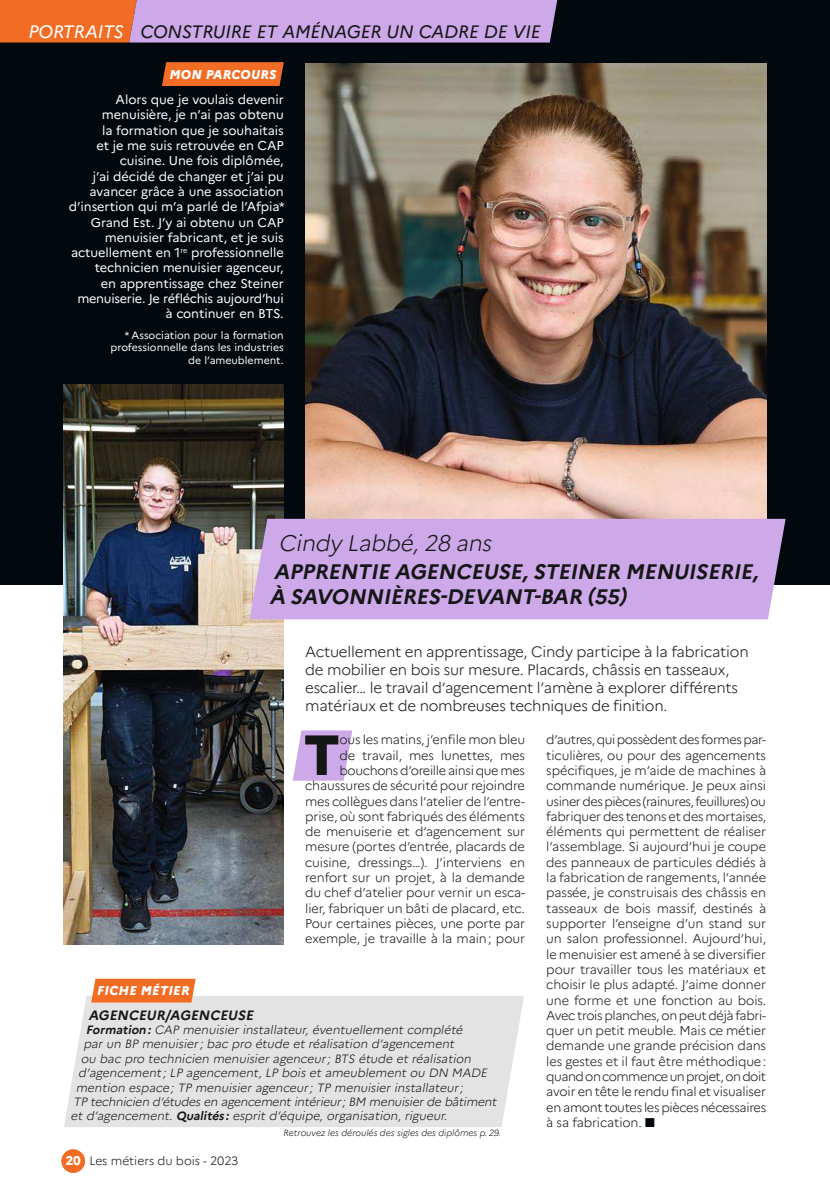
<style>
.page{position:relative;width:830px;height:1191px;background:#fff}
.page>*{position:absolute;margin:0;border:0;box-sizing:border-box;transform-origin:0 0}
.t1{font:800 56.4px "Marianne";color:#151616}
.t2{font:italic 300 22.5px "Marianne";color:#151616}
.t3{font:italic 700 21px/25.2px "Marianne";color:#151616}
.t4{font:italic 18px "Marianne";letter-spacing:-.01em;color:#151616}
.t5{font:italic 18px "Marianne";letter-spacing:-.01em;color:#fff}
.t6{font:300 15px/18px "Marianne";letter-spacing:-.015em;color:#151616}
.t7{font:italic 700 13.5px "Marianne";color:#151616}
.t8{font:300 12.75px/15.3px "Marianne";letter-spacing:-.01em;color:#151616;text-align:right}
.t9{font:12.75px/15.3px "Marianne";letter-spacing:-.005em;color:#fff;text-align:right}
.t10{font:italic 800 12.75px "Marianne";letter-spacing:.02em;color:#fff}
.t11{font:800 12.75px "Marianne";color:#fff}
.t12{font:italic 300 12px "Marianne";color:#151616}
.t13{font:300 12px "Marianne";color:#151616}
.t14{font:10.5px/12.3px "Marianne";color:#fff;text-align:right}
.t15{font:italic 300 9px "Marianne";color:#151616}
.s1{color:#01080e}
.s2{font-weight:700}
</style>
<div class="page">
<div style="left:0;top:0;width:829px;height:585px;background:#01080e"></div>
<img style="left:305px;top:64px;width:461px;height:455px">
<img style="left:64px;top:385px;width:220px;height:559px">
<svg style="left:293px;top:730px;width:59px;height:50px;background:#d5b5ec"></svg>
<div style="left:61px;top:1149px;width:24px;height:23px;background:#f36c24;border-radius:50%"></div>
<div style="left:249px;top:519px;width:536px;height:100px;background:#cea9e9"></div>
<svg style="left:162px;top:62px;width:122px;height:24px;background:#e86723"></svg>
<div style="left:64px;top:996px;width:460px;height:131px;background:#e3e3e3"></div>
<svg style="left:91px;top:978px;width:104px;height:24px;background:#f37532"></svg>
<svg style="left:0;top:0;width:558px;height:43px;background:#d297b6"></svg>
<h3 class="t5" style="left:28px;top:26px;width:97px">PORTRAITS</h3>
<h3 class="t4" style="left:140px;top:26px;width:401px">CONSTRUIRE ET AMÉNAGER UN CADRE DE VIE</h3>
<p class="t10" style="left:169px;top:70px;width:108px">MON PARCOURS</p>
<p class="t9" style="left:69px;top:93px;width:217px">Alors que je voulais devenir menuisière, je n’ai pas obtenu<br>la formation que je souhaitais<br>et je me suis retrouvée en CAP cuisine. Une fois diplômée,<br>j’ai décidé de changer et j’ai pu avancer grâce à une association d’insertion qui m’a parlé de l’Afpia*<br>Grand Est. J’y ai obtenu un CAP menuisier fabricant, et je suis actuellement en 1<sup>re</sup> professionnelle technicien menuisier agenceur,<br>en apprentissage chez Steiner menuiserie. Je réfléchis aujourd’hui à continuer en BTS.</p>
<p class="t14" style="left:110px;top:331px;width:175px">* Association pour la formation professionnelle dans les industries de l’ameublement.</p>
<h2 class="t2" style="left:278px;top:535px;width:218px">Cindy Labbé, 28 ans</h2>
<h3 class="t3" style="left:269px;top:561px;width:493px">APPRENTIE AGENCEUSE, STEINER MENUISERIE,<br>À SAVONNIÈRES-DEVANT-BAR (55)</h3>
<p class="t6" style="left:305px;top:644px;width:445px">Actuellement en apprentissage, Cindy participe à la fabrication de mobilier en bois sur mesure. Placards, châssis en tasseaux, escalier… le travail d’agencement l’amène à explorer différents matériaux et de nombreuses techniques de finition.</p>
<p class="t8" style="left:305px;top:734px;width:221px">ous les matins, j’enfile mon bleu<br>de travail, mes lunettes, mes bouchons d’oreille ainsi que mes chaussures de sécurité pour rejoindre mes collègues dans l’atelier de l’entre&shy;prise, où sont fabriqués des éléments de menuiserie et d’agencement sur mesure (portes d’entrée, placards de cuisine, dressings…). J’interviens en renfort sur un projet, à la demande du chef d’atelier pour vernir un esca&shy;lier, fabriquer un bâti de placard, etc.<br>Pour certaines pièces, une porte par exemple, je travaille à la main; pour</p>
<p class="t8" style="left:546px;top:734px;width:221px;text-align:justify">d’autres, qui possèdent des formes par&shy;ticulières, ou pour des agencements spécifiques, je m’aide de machines à commande numérique. Je peux ainsi usiner des pièces (rainures, feuillures) ou fabriquer des tenons et des mortaises, éléments qui permettent de réaliser l’assemblage. Si aujourd’hui je coupe des panneaux de particules dédiés à la fabrication de rangements, l’année passée, je construisais des châssis en tasseaux de bois massif, destinés à supporter l’enseigne d’un stand sur un salon professionnel. Aujourd’hui, le menuisier est amené à se diversifier pour travailler tous les matériaux et choisir le plus adapté. J’aime donner une forme et une fonction au bois.<br>Avec trois planches, on peut déjà fabri&shy;quer un petit meuble. Mais ce métier demande une grande précision dans les gestes et il faut être méthodique: quand on commence un projet, on doit avoir en tête le rendu final et visualiser en amont toutes les pièces nécessaires à sa fabrication. <span class="s1">■</span></p>
<h1 class="t1" style="left:303px;top:735px;width:38px">T</h1>
<p class="t10" style="left:97px;top:986px;width:94px">FICHE MÉTIER</p>
<p class="t7" style="left:88px;top:1010px;width:168px">AGENCEUR/AGENCEUSE</p>
<p class="t12" style="left:86px;top:1025px;width:380px"><span class="s2">Formation:</span> CAP menuisier installateur, éventuellement complété</p>
<p class="t12" style="left:83px;top:1040px;width:374px">par un BP menuisier; bac pro étude et réalisation d’agencement</p>
<p class="t12" style="left:81px;top:1054px;width:393px">ou bac pro technicien menuisier agenceur; BTS étude et réalisation</p>
<p class="t12" style="left:78px;top:1068px;width:412px">d’agencement ; LP agencement, LP bois et ameublement ou DN MADE</p>
<p class="t12" style="left:76px;top:1083px;width:390px">mention espace; TP menuisier agenceur; TP menuisier installateur;</p>
<p class="t12" style="left:73px;top:1097px;width:426px">TP technicien d’études en agencement intérieur; BM menuisier de bâtiment</p>
<p class="t12" style="left:71px;top:1112px;width:379px">et d’agencement. <span class="s2">Qualités :</span> esprit d’équipe, organisation, rigueur.</p>
<p class="t15" style="left:283px;top:1129px;width:219px">Retrouvez les déroulés des sigles des diplômes p.29.</p>
<p class="t11" style="left:66px;top:1156px;width:16px">20</p>
<p class="t13" style="left:89px;top:1156px;width:150px">Les métiers du bois - 2023</p>
</div>
